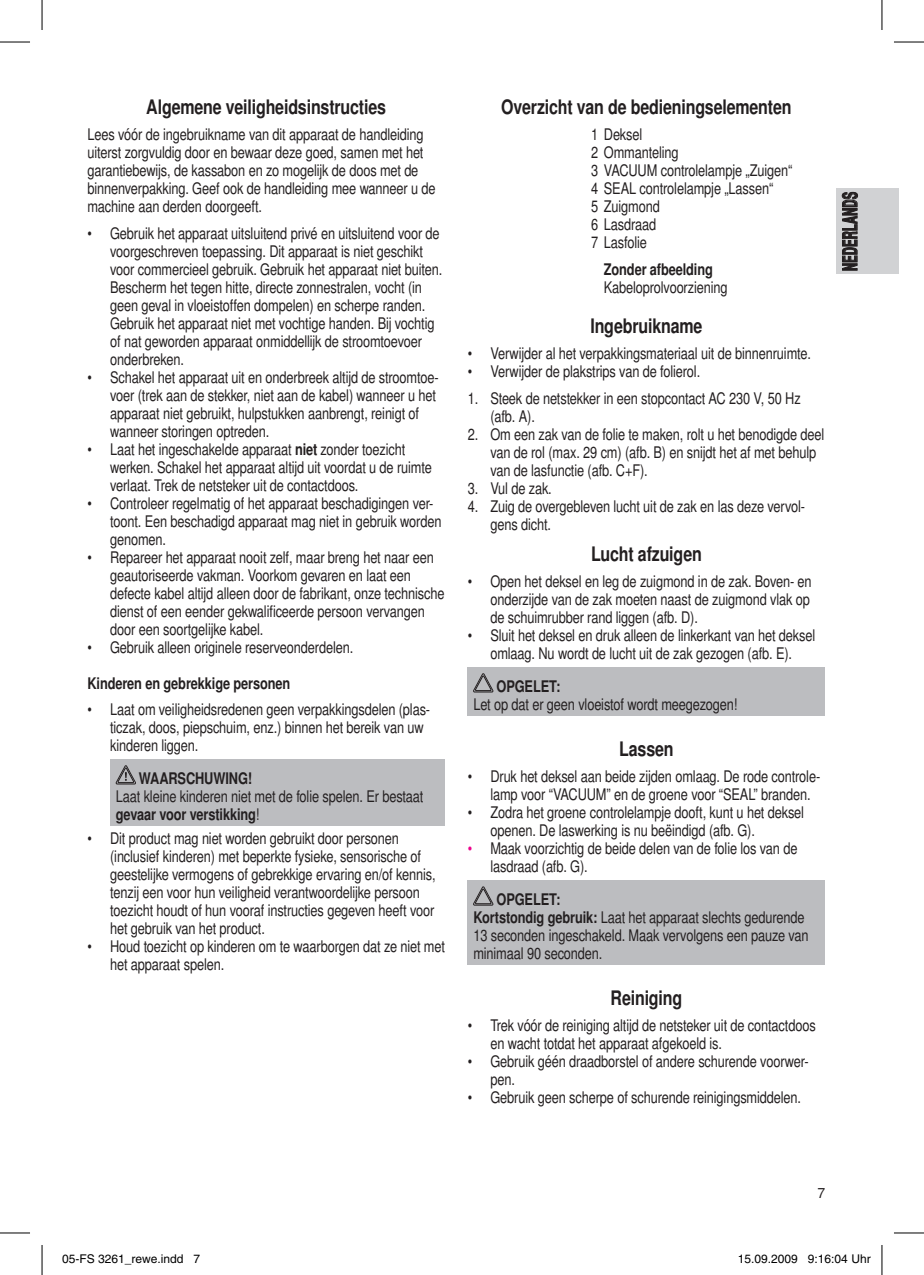
<style>
.page{position:relative;width:924px;height:1275px;background:#fff}
.page>*{position:absolute;margin:0;border:0;box-sizing:border-box;transform-origin:0 0}
.t1{font:700 20px "Nimbus San LOT";letter-spacing:-.01em;color:#231f20;scale:.8 1}
.t2{font:700 20px "Nimbus San LOT";letter-spacing:.025em;color:#231f20;scale:.55 1}
.t3{font:16px/18px "Nimbus San LOT";letter-spacing:-.01em;color:#231f20;scale:.8 1}
.t4{font:700 16px "Nimbus San LOT";letter-spacing:-.01em;color:#231f20;scale:.8 1}
.t5{font:14px "Nimbus San LOT";color:#231f20}
.t6{font:12px "Helvetica";color:#000}
.s1{font-weight:700}
.s2{color:#ed028c}
</style>
<div class="page">
<div style="left:836px;top:189px;width:62px;height:85px;background:#d1d2d4"></div>
<svg style="left:841px;top:191px;width:17px;height:80px"></svg>
<div style="left:110px;top:760px;width:335px;height:66px;background:#bcbdc0"></div>
<svg style="left:116px;top:765px;width:20px;height:19px"></svg>
<div style="left:467px;top:668px;width:357px;height:48px;background:#bcbdc0"></div>
<svg style="left:473px;top:673px;width:20px;height:19px"></svg>
<div style="left:467px;top:881px;width:357px;height:84px;background:#bcbdc0"></div>
<svg style="left:473px;top:886px;width:20px;height:19px"></svg>
<hr style="left:0;top:42px;width:30px;height:1px;background:#000">
<hr style="left:893px;top:42px;width:30px;height:1px;background:#000">
<hr style="left:0;top:1232px;width:30px;height:1px;background:#000">
<hr style="left:893px;top:1232px;width:30px;height:1px;background:#000">
<hr style="left:42px;top:0;width:1px;height:30px;background:#000">
<hr style="left:42px;top:1245px;width:1px;height:30px;background:#000">
<hr style="left:881px;top:0;width:1px;height:30px;background:#000">
<hr style="left:881px;top:1245px;width:1px;height:30px;background:#000">
<div style="left:62px;top:1254px;width:7px;height:9px;border:1px solid #fff;border-radius:50%"></div>
<svg style="left:63px;top:1254px;width:6px;height:9px"></svg>
<p class="t1" style="left:146px;top:94px;width:301px">Algemene veiligheidsinstructies</p>
<p class="t3" style="left:87px;top:125px;width:436px">Lees vóór de ingebruikname van dit apparaat de handleiding uiterst zorgvuldig door en bewaar deze goed, samen met het garantiebewijs, de kassabon en zo mogelijk de doos met de binnenverpakking. Geef ook de handleiding mee wanneer u de machine aan derden doorgeeft.</p>
<p class="t3" style="left:110px;top:224px;width:416px;text-indent:-23px">• Gebruik het apparaat uitsluitend privé en uitsluitend voor de voorgeschreven toepassing. Dit apparaat is niet geschikt voor commercieel gebruik. Gebruik het apparaat niet buiten.<br>Bescherm het tegen hitte, directe zonnestralen, vocht (in geen geval in vloeistoffen dompelen) en scherpe randen.<br>Gebruik het apparaat niet met vochtige handen. Bij vochtig of nat geworden apparaat onmiddellijk de stroomtoevoer onderbreken.</p>
<p class="t3" style="left:110px;top:368px;width:412px;text-indent:-23px">• Schakel het apparaat uit en onderbreek altijd de stroomtoe&shy;voer (trek aan de stekker, niet aan de kabel) wanneer u het apparaat niet gebruikt, hulpstukken aanbrengt, reinigt of wanneer storingen optreden.</p>
<p class="t3" style="left:110px;top:440px;width:403px;text-indent:-23px">• Laat het ingeschakelde apparaat <span class="s1">niet</span> zonder toezicht werken. Schakel het apparaat altijd uit voordat u de ruimte verlaat. Trek de netsteker uit de contactdoos.</p>
<p class="t3" style="left:110px;top:494px;width:415px;text-indent:-23px">• Controleer regelmatig of het apparaat beschadigingen ver&shy;toont. Een beschadigd apparaat mag niet in gebruik worden genomen.</p>
<p class="t3" style="left:110px;top:548px;width:419px;text-indent:-23px">• Repareer het apparaat nooit zelf, maar breng het naar een geautoriseerde vakman. Voorkom gevaren en laat een defecte kabel altijd alleen door de fabrikant, onze technische dienst of een eender gekwalificeerde persoon vervangen door een soortgelijke kabel.</p>
<p class="t3" style="left:87px;top:638px;width:333px">• Gebruik alleen originele reserveonderdelen.</p>
<p class="t4" style="left:87px;top:673px;width:255px">Kinderen en gebrekkige personen</p>
<p class="t3" style="left:110px;top:700px;width:401px;text-indent:-23px">• Laat om veiligheidsredenen geen verpakkingsdelen (plas&shy;ticzak, doos, piepschuim, enz.) binnen het bereik van uw kinderen liggen.</p>
<p class="t4" style="left:139px;top:769px;width:143px">WAARSCHUWING!</p>
<p class="t3" style="left:116px;top:788px;width:386px">Laat kleine kinderen niet met de folie spelen. Er bestaat <span class="s1">gevaar voor verstikking</span>!</p>
<p class="t3" style="left:110px;top:829px;width:408px;text-indent:-23px">• Dit product mag niet worden gebruikt door personen (inclusief kinderen) met beperkte fysieke, sensorische of geestelijke vermogens of gebrekkige ervaring en/of kennis, tenzij een voor hun veiligheid verantwoordelijke persoon toezicht houdt of hun vooraf instructies gegeven heeft voor het gebruik van het product.</p>
<p class="t3" style="left:110px;top:937px;width:420px;text-indent:-23px">• Houd toezicht op kinderen om te waarborgen dat ze niet met het apparaat spelen.</p>
<p class="t1" style="left:501px;top:94px;width:364px">Overzicht van de bedieningselementen</p>
<p class="t3" style="left:591px;top:125px;width:253px">1 Deksel<br>2 Ommanteling<br>3 VACUUM controlelampje „Zuigen“<br>4 SEAL controlelampje „Lassen“<br>5 Zuigmond<br>6 Lasdraad<br>7 Lasfolie</p>
<p class="t4" style="left:603px;top:259px;width:138px">Zonder afbeelding</p>
<p class="t3" style="left:603px;top:278px;width:156px">Kabeloprolvoorziening</p>
<p class="t1" style="left:590px;top:313px;width:141px">Ingebruikname</p>
<p class="t3" style="left:467px;top:344px;width:430px">• Verwijder al het verpakkingsmateriaal uit de binnenruimte.</p>
<p class="t3" style="left:467px;top:362px;width:292px">• Verwijder de plakstrips van de folierol.</p>
<p class="t3" style="left:490px;top:389px;width:389px;text-indent:-23px">1. Steek de netstekker in een stopcontact AC 230 V, 50 Hz (afb. A).</p>
<p class="t3" style="left:490px;top:425px;width:419px;text-indent:-23px">2. Om een zak van de folie te maken, rolt u het benodigde deel van de rol (max. 29 cm) (afb. B) en snijdt het af met behulp van de lasfunctie (afb. C+F).</p>
<p class="t3" style="left:467px;top:479px;width:107px">3. Vul de zak.</p>
<p class="t3" style="left:490px;top:497px;width:394px;text-indent:-23px">4. Zuig de overgebleven lucht uit de zak en las deze vervol&shy;gens dicht.</p>
<p class="t1" style="left:590px;top:541px;width:140px">Lucht afzuigen</p>
<p class="t3" style="left:490px;top:572px;width:403px;text-align:justify;text-indent:-23px">• Open het deksel en leg de zuigmond in de zak. Boven- en onderzijde van de zak moeten naast de zuigmond vlak op de schuimrubber rand liggen (afb. D).</p>
<p class="t3" style="left:467px;top:626px;width:436px;text-align:center">• Sluit het deksel en druk alleen de linkerkant van het deksel omlaag. Nu wordt de lucht uit de zak gezogen (afb. E).</p>
<p class="t4" style="left:496px;top:677px;width:81px">OPGELET:</p>
<p class="t3" style="left:473px;top:696px;width:331px">Let op dat er geen vloeistof wordt meegezogen!</p>
<p class="t1" style="left:619px;top:737px;width:69px">Lassen</p>
<p class="t3" style="left:490px;top:767px;width:413px;text-indent:-23px">• Druk het deksel aan beide zijden omlaag. De rode controle&shy;lamp voor “VACUUM” en de groene voor “SEAL” branden.</p>
<p class="t3" style="left:490px;top:803px;width:393px;text-indent:-23px">• Zodra het groene controlelampje dooft, kunt u het deksel openen. De laswerking is nu beëindigd (afb. G).</p>
<p class="t3" style="left:490px;top:839px;width:385px;text-indent:-23px"><span class="s2">•</span> Maak voorzichtig de beide delen van de folie los van de lasdraad (afb. G).</p>
<p class="t3" style="left:473px;top:891px;width:420px;text-indent:23px"><span class="s1">OPGELET:<br>Kortstondig gebruik:</span> Laat het apparaat slechts gedurende 13 seconden ingeschakeld. Maak vervolgens een pauze van minimaal 90 seconden.</p>
<p class="t1" style="left:610px;top:986px;width:91px">Reiniging</p>
<p class="t3" style="left:490px;top:1016px;width:408px;text-indent:-23px">• Trek vóór de reiniging altijd de netsteker uit de contactdoos en wacht totdat het apparaat afgekoeld is.</p>
<p class="t3" style="left:490px;top:1052px;width:399px;text-indent:-23px">• Gebruik géén draadborstel of andere schurende voorwer&shy;pen.</p>
<p class="t3" style="left:467px;top:1088px;width:418px">• Gebruik geen scherpe of schurende reinigingsmiddelen.</p>
<p class="t2" style="left:837px;top:271px;width:145px;rotate:-90deg">NEDERLANDS</p>
<p class="t5" style="left:817px;top:1184px;width:9px">7</p>
<p class="t6" style="left:62px;top:1251px;width:140px">05-FS 3261_rewe.indd 7</p>
<p class="t6" style="left:737px;top:1251px;width:134px">15.09.2009 9:16:04 Uhr</p>
</div>
